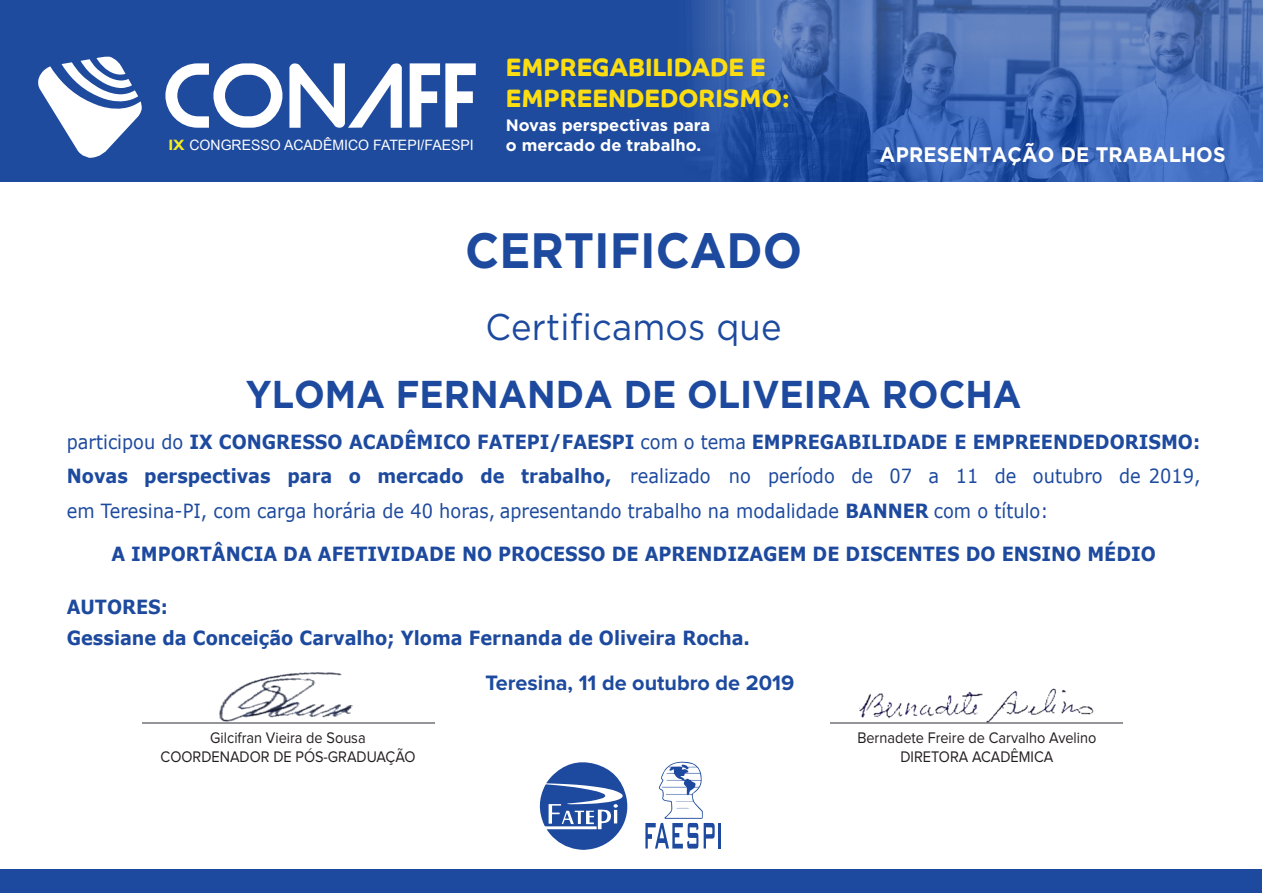
<style>
.page{position:relative;width:1263px;height:893px;background:#fff}
.page>*{position:absolute;margin:0;border:0;box-sizing:border-box;transform-origin:0 0}
.t1{font:700 49.65px "Gotham";color:#1d4a9e;scale:.93 1}
.t2{font:700 38.7px "Gotham";color:#1d4a9e;scale:.93 1}
.t3{font:37.2px "Gotham";letter-spacing:.005em;color:#1d4a9e;scale:.93 1}
.t4{font:700 25.35px/30.3px "Co Headline Corp";color:#fbdd12}
.t5{font:700 21.6px "Proxima Nova";color:#1d4a9e}
.t6{font:700 21px "Gotham";letter-spacing:.01em;color:#fff;scale:.93 1}
.t7{font:19.5px/34.5px "Verdana";color:#1d4a9e;text-align:justify;scale:.91 1}
.t8{font:700 19.5px/30.9px "Verdana";color:#1d4a9e;scale:.91 1}
.t9{font:700 16.5px "Gotham";color:#fff}
.t10{font:15.9px/19px "Proxima Nova";color:#231f20;text-align:center;scale:.91 1}
.t11{font:14.25px "Arial Narrow";color:#fff;scale:1.2 1}
.s1{font-family:"Arial";font-weight:700;color:#f7ee1f}
.s2{font-weight:700}
</style>
<div class="page">
<svg style="left:788px;top:0;width:475px;height:182px;background:#426ab4"></svg>
<svg style="left:0;top:0;width:788px;height:182px;background:#204d9f"></svg>
<svg style="left:165px;top:63px;width:117px;height:65px"></svg>
<svg style="left:289px;top:63px;width:113px;height:65px"></svg>
<svg style="left:410px;top:63px;width:66px;height:64px"></svg>
<svg style="left:34px;top:56px;width:108px;height:102px"></svg>
<div style="left:0;top:869px;width:1262px;height:24px;background:#1d4a9e"></div>
<hr style="left:142px;top:722px;width:292px;height:1px;background:#939598">
<hr style="left:831px;top:722px;width:292px;height:1px;background:#939598">
<img style="left:213px;top:672px;width:147px;height:52px">
<img style="left:853px;top:688px;width:252px;height:36px">
<hr style="left:718px;top:823px;width:3px;height:26px;background:#1d4a9e">
<svg style="left:645px;top:761px;width:70px;height:88px"></svg>
<svg style="left:539px;top:762px;width:89px;height:88px"></svg>
<p class="t4" style="left:506px;top:53px;width:286px">EMPREGABILIDADE E<br>EMPREENDEDORISMO:</p>
<p class="t9" style="left:506px;top:116px;width:206px">Novas perspectivas para</p>
<p class="t11" style="left:168px;top:134px;width:256px"><span class="s1">IX</span> CONGRESSO ACADÊMICO FATEPI/FAESPI</p>
<p class="t9" style="left:506px;top:136px;width:197px">o mercado de trabalho.</p>
<h1 class="t1" style="left:465px;top:222px;width:364px">CERTIFICADO</h1>
<p class="t6" style="left:880px;top:143px;width:373px">APRESENTAÇÃO DE TRABALHOS</p>
<h3 class="t3" style="left:485px;top:306px;width:320px">Certificamos que</h3>
<h2 class="t2" style="left:246px;top:372px;width:836px">YLOMA FERNANDA DE OLIVEIRA ROCHA</h2>
<p class="t7" style="left:67px;top:424px;width:1247px">participou do <span class="s2">IX CONGRESSO ACADÊMICO FATEPI/FAESPI</span> com o tema <span class="s2">EMPREGABILIDADE E EMPREENDEDORISMO:<br>Novas perspectivas para o mercado de trabalho,</span> realizado no período de 07 a 11 de outubro de 2019, em Teresina-PI, com carga horária de 40 horas, apresentando trabalho na modalidade <span class="s2">BANNER</span> com o título:</p>
<p class="t8" style="left:111px;top:538px;width:1149px">A IMPORTÂNCIA DA AFETIVIDADE NO PROCESSO DE APRENDIZAGEM DE DISCENTES DO ENSINO MÉDIO</p>
<p class="t8" style="left:67px;top:591px;width:752px">AUTORES:<br>Gessiane da Conceição Carvalho; Yloma Fernanda de Oliveira Rocha.</p>
<p class="t5" style="left:485px;top:673px;width:310px">Teresina, 11 de outubro de 2019</p>
<p class="t10" style="left:161px;top:728px;width:282px">Gilcifran Vieira de Sousa<br>COORDENADOR DE PÓS-GRADUAÇÃO</p>
<p class="t10" style="left:857px;top:728px;width:264px">Bernadete Freire de Carvalho Avelino<br>DIRETORA ACADÊMICA</p>
</div>
